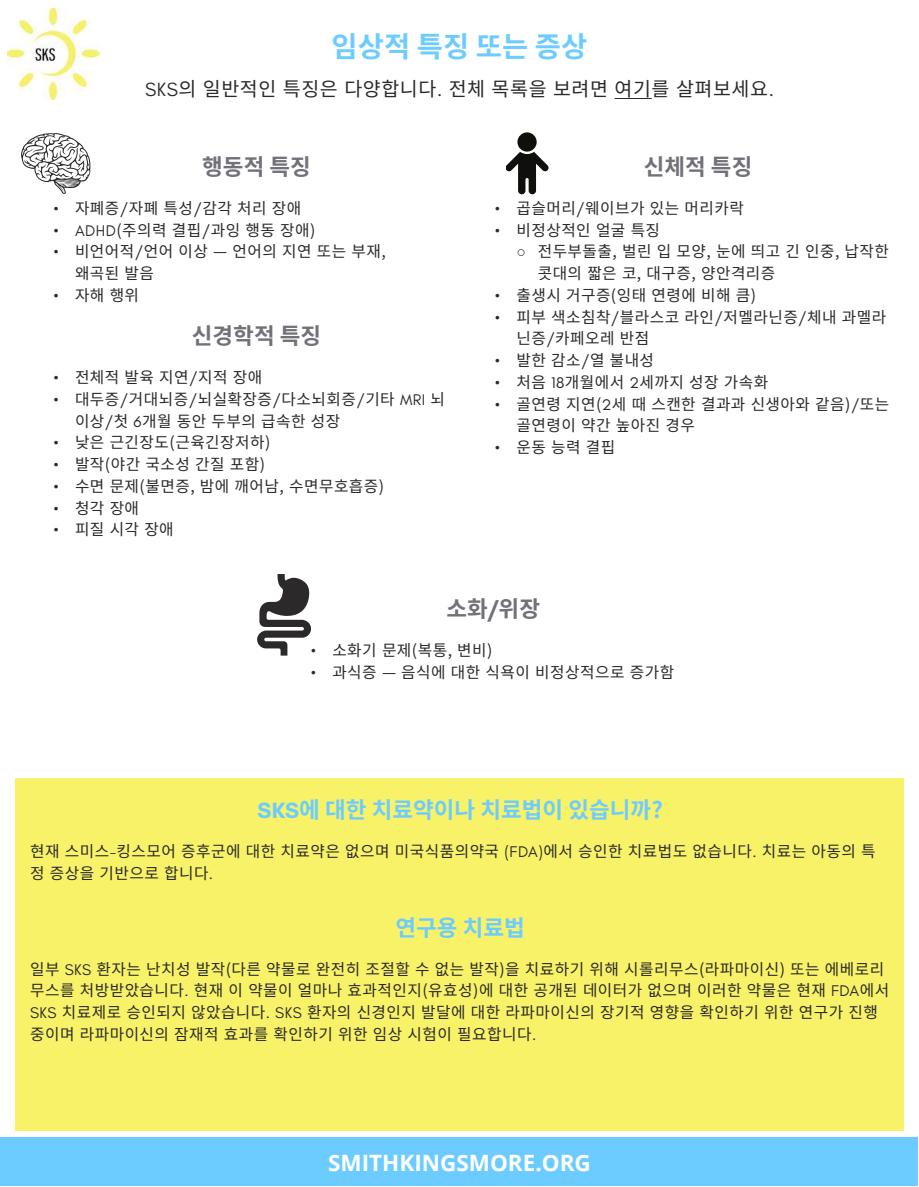
<style>
.page{position:relative;width:919px;height:1187px;background:#fff}
.page>*{position:absolute;margin:0;border:0;box-sizing:border-box;transform-origin:0 0}
.t1{font:700 28.5px "Noto Sans KR";color:#6dccff}
.t2{font:700 22.5px "Noto Sans KR";color:#6dccff}
.t3{font:700 22.5px "Noto Sans KR";color:#717179}
.t4{font:700 22.5px "Open Sans";color:#fff}
.t5{font:19.5px "Noto Sans KR";letter-spacing:.03em;color:#2b292a}
.t6{font:15.75px/21.8px "Noto Sans KR";letter-spacing:.03em;color:#2b292a}
.s1{font-family:"Glacial Indifference"}
.s2{font-family:"Arial"}
.s3{font-family:"Glacial Indifference";font-size:10.95px}
</style>
<div class="page">
<div style="left:0;top:1136px;width:917px;height:49px;background:#6dccff"></div>
<img style="left:7px;top:9px;width:93px;height:91px">
<div style="left:517px;top:133px;width:19px;height:19px;background:#0f0f0c;border-radius:50%"></div>
<svg style="left:506px;top:152px;width:43px;height:42px"></svg>
<svg style="left:21px;top:133px;width:70px;height:61px"></svg>
<svg style="left:257px;top:574px;width:54px;height:81px"></svg>
<div style="left:15px;top:778px;width:888px;height:352px;background:#f7f268"></div>
<hr style="left:614px;top:98px;width:37px;height:1px;background:#2b292a">
<h1 class="t1" style="left:331px;top:30px;width:257px">임상적 특징 또는 증상</h1>
<p class="t5" style="left:145px;top:77px;width:630px"><span class="s1">SKS</span>의 일반적인 특징은 다양합니다<span class="s1">.</span> 전체 목록을 보려면 여기를 살펴보세요<span class="s1">.</span></p>
<h2 class="t3" style="left:202px;top:154px;width:110px">행동적 특징</h2>
<p class="t6" style="left:54px;top:197px;width:249px"><span class="s1">•</span> 자폐증<span class="s1">/</span>자폐 특성<span class="s1">/</span>감각 처리 장애</p>
<p class="t6" style="left:54px;top:219px;width:263px"><span class="s1">• ADHD</span>(주의력 결핍<span class="s1">/</span>과잉 행동 장애)</p>
<p class="t6" style="left:75px;top:241px;width:312px;text-indent:-21px"><span class="s1">•</span> 비언어적<span class="s1">/</span>언어 이상 — 언어의 지연 또는 부재, 왜곡된 발음</p>
<p class="t6" style="left:54px;top:284px;width:87px"><span class="s1">•</span> 자해 행위</p>
<h2 class="t3" style="left:192px;top:323px;width:131px">신경학적 특징</h2>
<p class="t6" style="left:54px;top:366px;width:210px"><span class="s1">•</span> 전체적 발육 지연<span class="s1">/</span>지적 장애</p>
<p class="t6" style="left:75px;top:388px;width:371px;text-indent:-21px"><span class="s1">•</span> 대두증<span class="s1">/</span>거대뇌증<span class="s1">/</span>뇌실확장증<span class="s1">/</span>다소뇌회증<span class="s1">/</span>기타 <span class="s1">MRI</span> 뇌 이상<span class="s1">/</span>첫 <span class="s1">6</span>개월 동안 두부의 급속한 성장</p>
<p class="t6" style="left:54px;top:432px;width:218px"><span class="s1">•</span> 낮은 근긴장도(근육긴장저하)</p>
<p class="t6" style="left:54px;top:453px;width:213px"><span class="s1">•</span> 발작(야간 국소성 간질 포함)</p>
<p class="t6" style="left:54px;top:475px;width:332px"><span class="s1">•</span> 수면 문제(불면증, 밤에 깨어남, 수면무호흡증)</p>
<p class="t6" style="left:54px;top:497px;width:87px"><span class="s1">•</span> 청각 장애</p>
<p class="t6" style="left:54px;top:519px;width:122px"><span class="s1">•</span> 피질 시각 장애</p>
<h2 class="t3" style="left:643px;top:154px;width:110px">신체적 특징</h2>
<p class="t6" style="left:495px;top:197px;width:250px"><span class="s1">•</span> 곱슬머리<span class="s1">/</span>웨이브가 있는 머리카락</p>
<p class="t6" style="left:495px;top:219px;width:166px"><span class="s1">•</span> 비정상적인 얼굴 특징</p>
<p class="t6" style="left:537px;top:241px;width:353px;text-indent:-21px"><span class="s2">○</span> 전두부돌출, 벌린 입 모양, 눈에 띄고 긴 인중, 납작한 콧대의 짧은 코, 대구증, 양안격리증</p>
<p class="t6" style="left:495px;top:284px;width:262px"><span class="s1">•</span> 출생시 거구증(잉태 연령에 비해 큼)</p>
<p class="t6" style="left:516px;top:306px;width:371px;text-indent:-21px"><span class="s1">•</span> 피부 색소침착<span class="s1">/</span>블라스코 라인<span class="s1">/</span>저멜라닌증<span class="s1">/</span>체내 과멜라 닌증<span class="s1">/</span>카페오레 반점</p>
<p class="t6" style="left:495px;top:350px;width:160px"><span class="s1">•</span> 발한 감소<span class="s1">/</span>열 불내성</p>
<p class="t6" style="left:495px;top:371px;width:275px"><span class="s1">•</span> 처음 <span class="s1">18</span>개월에서 <span class="s1">2</span>세까지 성장 가속화</p>
<p class="t6" style="left:516px;top:393px;width:374px;text-indent:-21px"><span class="s1">•</span> 골연령 지연(<span class="s1">2</span>세 때 스캔한 결과과 신생아와 같음)<span class="s1">/</span>또는 골연령이 약간 높아진 경우</p>
<p class="t6" style="left:495px;top:437px;width:122px"><span class="s1">•</span> 운동 능력 결핍</p>
<h2 class="t3" style="left:446px;top:596px;width:95px">소화<span class="s3">/</span>위장</h2>
<p class="t6" style="left:311px;top:640px;width:183px"><span class="s1">•</span> 소화기 문제(복통, 변비)</p>
<p class="t6" style="left:311px;top:661px;width:364px"><span class="s1">•</span> 과식증 — 음식에 대한 식욕이 비정상적으로 증가함</p>
<h2 class="t2" style="left:257px;top:797px;width:407px"><span class="s3">SKS</span>에 대한 치료약이나 치료법이 있습니까?</h2>
<p class="t6" style="left:30px;top:840px;width:846px">현재 스미스<span class="s1">-</span>킹스모어 증후군에 대한 치료약은 없으며 미국식품의약국 <span class="s1">(FDA)</span>에서 승인한 치료법도 없습니다<span class="s1">.</span> 치료는 아동의 특 정 증상을 기반으로 합니다<span class="s1">.</span></p>
<h2 class="t2" style="left:395px;top:914px;width:131px">연구용 치료법</h2>
<p class="t6" style="left:30px;top:958px;width:860px">일부 <span class="s1">SKS</span> 환자는 난치성 발작(다른 약물로 완전히 조절할 수 없는 발작)을 치료하기 위해 시롤리무스(라파마이신) 또는 에베로리 무스를 처방받았습니다<span class="s1">.</span> 현재 이 약물이 얼마나 효과적인지(유효성)에 대한 공개된 데이터가 없으며 이러한 약물은 현재 <span class="s1">FDA</span>에서 <span class="s1">SKS</span> 치료제로 승인되지 않았습니다<span class="s1">. SKS</span> 환자의 신경인지 발달에 대한 라파마이신의 장기적 영향을 확인하기 위한 연구가 진행 중이며 라파마이신의 잠재적 효과를 확인하기 위한 임상 시험이 필요합니다<span class="s1">.</span></p>
<h2 class="t4" style="left:328px;top:1150px;width:264px">SMITHKINGSMORE.ORG</h2>
</div>
